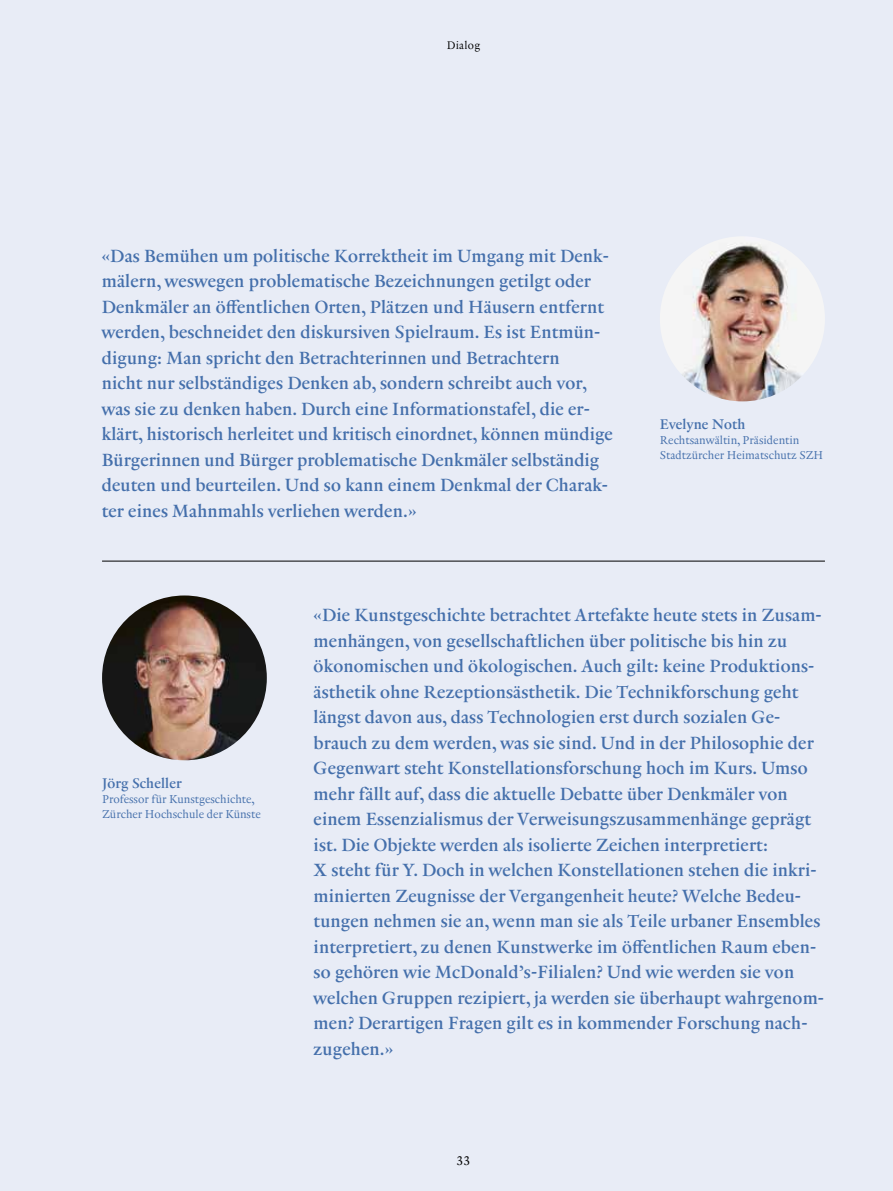
<style>
.page{position:relative;width:893px;height:1191px;background:#e8ecf6}
.page>*{position:absolute;margin:0;border:0;box-sizing:border-box;transform-origin:0 0}
.t1{font:18px/25.5px "Renard No 1";letter-spacing:.01em;color:#446fab}
.t2{font:14.25px "Renard No 1";letter-spacing:.01em;color:#446fab}
.t3{font:12.75px "Renard No 3";color:#000}
.t4{font:11.7px/15px "Renard No 3";color:#446fab}
.t5{font:11.25px "Renard No 3";letter-spacing:.025em;color:#000}
</style>
<div class="page">
<hr style="left:102px;top:561px;width:723px;height:1px;background:#000">
<img style="left:660px;top:236px;width:165px;height:165px;border-radius:83px">
<img style="left:102px;top:595px;width:165px;height:165px;border-radius:82px">
<p class="t5" style="left:447px;top:38px;width:35px">Dialog</p>
<p class="t1" style="left:102px;top:243px;width:512px">«Das Bemühen um politische Korrektheit im Umgang mit Denk&shy;mälern, weswegen problematische Bezeichnungen getilgt oder Denkmäler an öffentlichen Orten, Plätzen und Häusern entfernt werden, beschneidet den diskursiven Spielraum. Es ist Entmün&shy;digung: Man spricht den Betrachterinnen und Betrachtern<br>nicht nur selbständiges Denken ab, sondern schreibt auch vor, was sie zu denken haben. Durch eine Informationstafel, die er&shy;klärt, historisch herleitet und kritisch einordnet, können mündige Bürgerinnen und Bürger problematische Denkmäler selbständig deuten und beurteilen. Und so kann einem Denkmal der Charak&shy;ter eines Mahnmahls verliehen werden.»</p>
<p class="t2" style="left:660px;top:416px;width:87px">Evelyne Noth</p>
<p class="t4" style="left:660px;top:433px;width:165px">Rechtsanwältin, Präsidentin<br>Stadtzürcher Heimatschutz SZH</p>
<p class="t2" style="left:102px;top:774px;width:81px">Jörg Scheller</p>
<p class="t4" style="left:102px;top:792px;width:160px">Professor für Kunstgeschichte,<br>Zürcher Hochschule der Künste</p>
<p class="t1" style="left:314px;top:602px;width:512px">«Die Kunstgeschichte betrachtet Artefakte heute stets in Zusam&shy;menhängen, von gesellschaftlichen über politische bis hin zu ökonomischen und ökologischen. Auch gilt: keine Produktions&shy;ästhetik ohne Rezeptionsästhetik. Die Technikforschung geht längst davon aus, dass Technologien erst durch sozialen Ge&shy;brauch zu dem werden, was sie sind. Und in der Philosophie der Gegenwart steht Konstellationsforschung hoch im Kurs. Umso mehr fällt auf, dass die aktuelle Debatte über Denkmäler von einem Essenzialismus der Verweisungszusammenhänge geprägt ist. Die Objekte werden als isolierte Zeichen interpretiert:<br>X steht für Y. Doch in welchen Konstellationen stehen die inkri&shy;minierten Zeugnisse der Vergangenheit heute? Welche Bedeu&shy;tungen nehmen sie an, wenn man sie als Teile urbaner Ensembles interpretiert, zu denen Kunstwerke im öffentlichen Raum eben&shy;so gehören wie McDonald’s-Filialen? Und wie werden sie von welchen Gruppen rezipiert, ja werden sie überhaupt wahrgenom&shy;men? Derartigen Fragen gilt es in kommender Forschung nach&shy;zugehen.»</p>
<p class="t3" style="left:457px;top:1153px;width:15px">33</p>
</div>
